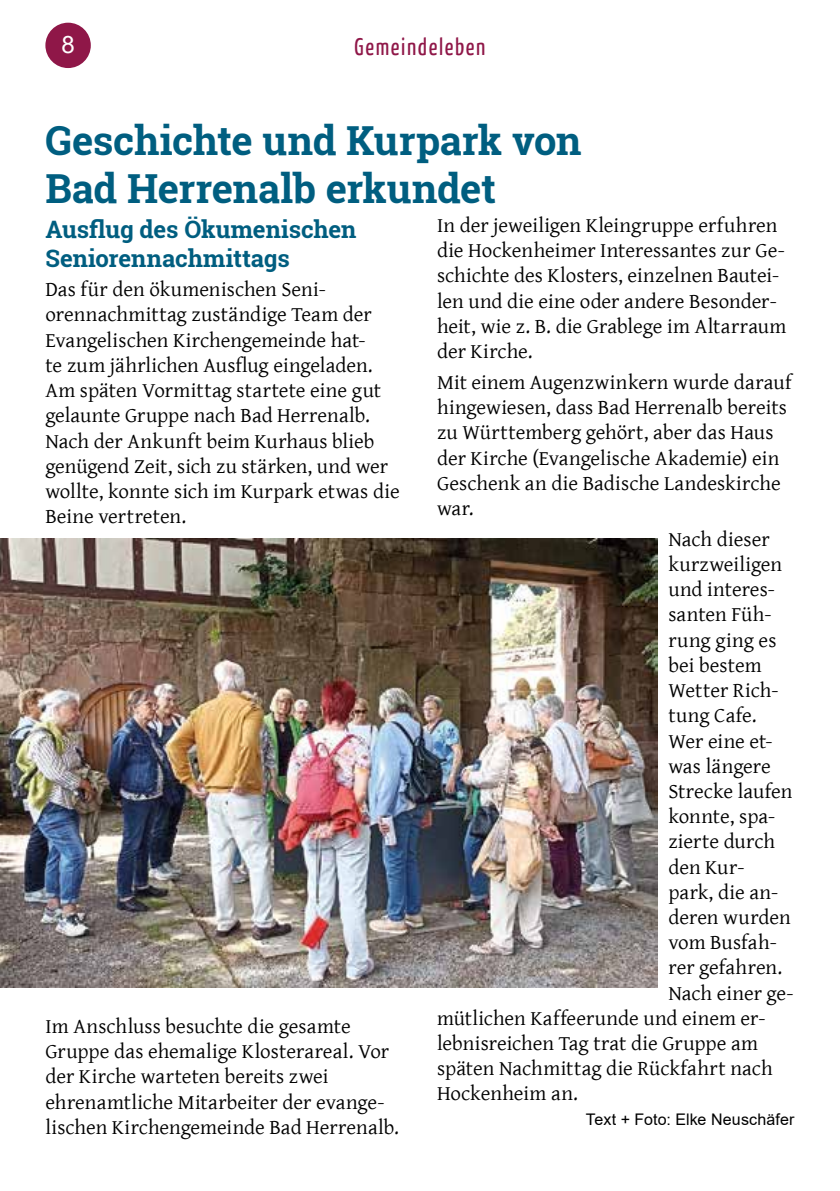
<style>
.page{position:relative;width:840px;height:1191px;background:#fff}
.page>*{position:absolute;margin:0;border:0;box-sizing:border-box;transform-origin:0 0}
.t1{font:700 40px/48px "Roboto Slab";letter-spacing:-.01em;color:#005e80}
.t2{font:700 24px/28.8px "Roboto Slab";letter-spacing:-.005em;color:#005e80}
.t3{font:24px "Yanone Kaffeesatz";letter-spacing:.07em;color:#8f1748}
.t4{font:24px "Arial";color:#fff}
.t5{font:21px/25.2px "Gentium Basic";color:#000}
.t6{font:21px "Gentium Basic";letter-spacing:.02em;color:#000}
.t7{font:16px "Arial";letter-spacing:.005em;color:#000}
</style>
<div class="page">
<img style="left:0;top:538px;width:656px;height:449px">
<div style="left:46px;top:24px;width:44px;height:43px;background:#8f1748;border-radius:50%"></div>
<div style="left:45px;top:23px;width:46px;height:45px;border:2px solid #8f1748;border-radius:50%"></div>
<p class="t4" style="left:61px;top:28px;width:15px">8</p>
<p class="t3" style="left:354px;top:31px;width:132px">Gemeindeleben</p>
<h1 class="t1" style="left:45px;top:116px;width:537px">Geschichte und Kurpark von<br>Bad Herrenalb erkundet</h1>
<p class="t2" style="left:45px;top:214px;width:312px">Ausflug des Ökumenischen<br>Seniorennachmittags</p>
<p class="t5" style="left:437px;top:212px;width:351px">In der jeweiligen Kleingruppe erfuhren die Hockenheimer Interessantes zur Ge&shy;schichte des Klosters, einzelnen Bautei&shy;len und die eine oder andere Besonder&shy;heit, wie z. B. die Grablege im Altarraum der Kirche.</p>
<p class="t5" style="left:437px;top:369px;width:356px">Mit einem Augenzwinkern wurde darauf hingewiesen, dass Bad Herrenalb bereits zu Württemberg gehört, aber das Haus der Kirche (Evangelische Akademie) ein Geschenk an die Badische Landeskirche war.</p>
<p class="t5" style="left:668px;top:526px;width:103px">Nach dieser</p>
<p class="t5" style="left:668px;top:551px;width:115px">kurzweiligen</p>
<p class="t5" style="left:668px;top:576px;width:108px">und interes-</p>
<p class="t5" style="left:668px;top:601px;width:105px">santen Füh-</p>
<p class="t6" style="left:668px;top:624px;width:109px">rung ging es</p>
<p class="t5" style="left:668px;top:652px;width:95px">bei bestem</p>
<p class="t5" style="left:668px;top:677px;width:112px">Wetter Rich-</p>
<p class="t5" style="left:668px;top:702px;width:89px">tung Cafe.</p>
<p class="t5" style="left:668px;top:727px;width:106px">Wer eine et-</p>
<p class="t5" style="left:668px;top:752px;width:104px">was längere</p>
<p class="t5" style="left:668px;top:778px;width:125px">Strecke laufen</p>
<p class="t5" style="left:668px;top:803px;width:108px">konnte, spa-</p>
<p class="t5" style="left:668px;top:828px;width:108px">zierte durch</p>
<p class="t5" style="left:668px;top:853px;width:77px">den Kur-</p>
<p class="t5" style="left:668px;top:878px;width:111px">park, die an-</p>
<p class="t5" style="left:668px;top:904px;width:124px">deren wurden</p>
<p class="t5" style="left:668px;top:929px;width:110px">vom Busfah-</p>
<p class="t5" style="left:668px;top:954px;width:115px">rer gefahren.</p>
<p class="t5" style="left:668px;top:979px;width:127px">Nach einer ge-</p>
<p class="t5" style="left:437px;top:1004px;width:330px">mütlichen Kaffeerunde und einem er-</p>
<p class="t5" style="left:437px;top:1030px;width:322px">lebnisreichen Tag trat die Gruppe am</p>
<p class="t5" style="left:437px;top:1055px;width:337px">späten Nachmittag die Rückfahrt nach</p>
<p class="t5" style="left:437px;top:1080px;width:142px">Hockenheim an.</p>
<p class="t7" style="left:585px;top:1108px;width:210px">Text + Foto: Elke Neuschäfer</p>
<p class="t5" style="left:45px;top:276px;width:355px">Das für den ökumenischen Seni&shy;orennachmittag zuständige Team der Evangelischen Kirchengemeinde hat-<br>te zum jährlichen Ausflug eingeladen.<br>Am späten Vormittag startete eine gut gelaunte Gruppe nach Bad Herrenalb.<br>Nach der Ankunft beim Kurhaus blieb genügend Zeit, sich zu stärken, und wer wollte, konnte sich im Kurpark etwas die Beine vertreten.</p>
<p class="t5" style="left:45px;top:1013px;width:355px">Im Anschluss besuchte die gesamte Gruppe das ehemalige Klosterareal. Vor der Kirche warteten bereits zwei ehrenamtliche Mitarbeiter der evange&shy;lischen Kirchengemeinde Bad Herrenalb.</p>
</div>
